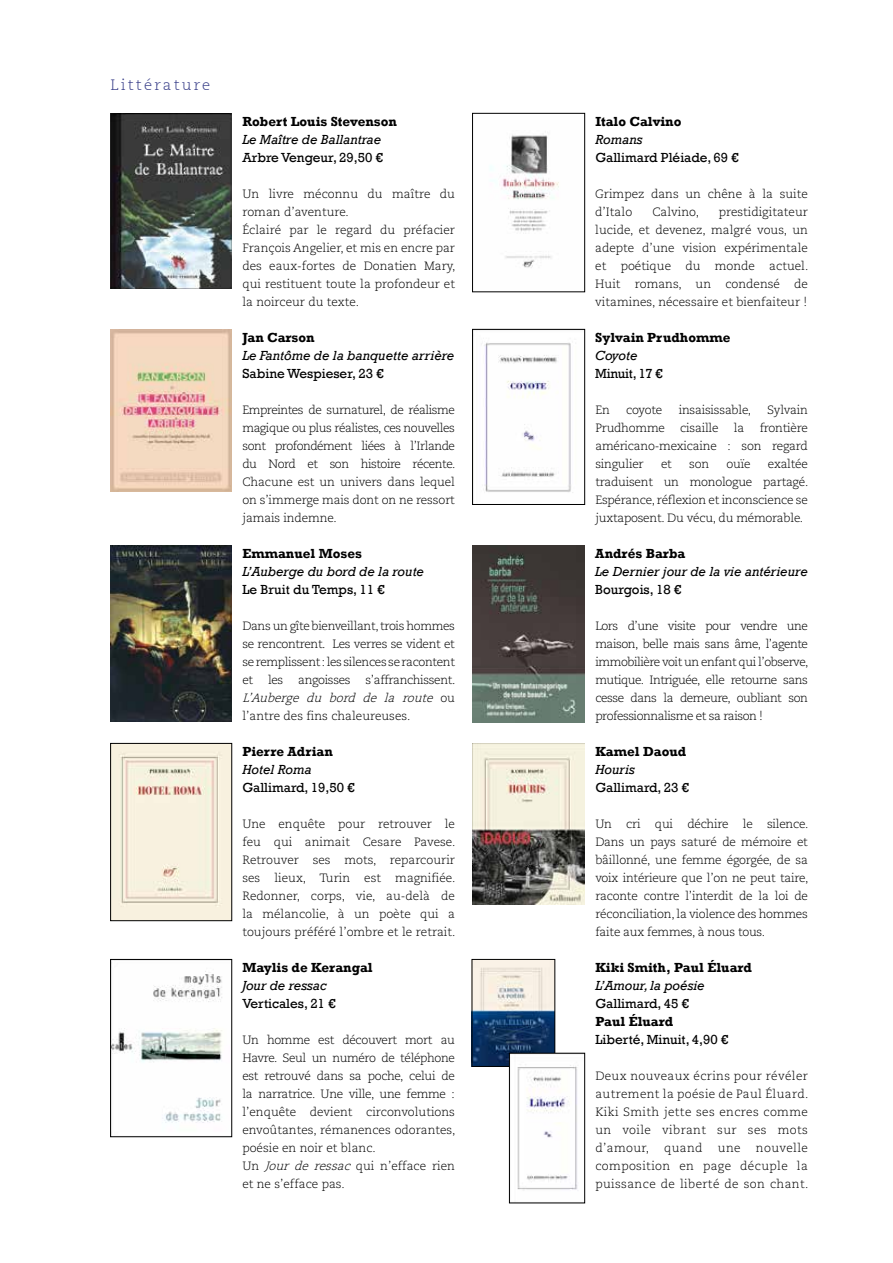
<style>
.page{position:relative;width:893px;height:1263px;background:#fff}
.page>*{position:absolute;margin:0;border:0;box-sizing:border-box;transform-origin:0 0}
.t1{font:300 15px "Caecilia LT";letter-spacing:.15em;color:#363c87}
.t2{font:13.5px "Rockwell";color:#000}
.t3{font:italic 13.5px "Rockwell";color:#000}
.t4{font:700 13.5px "Rockwell";color:#000}
.t5{font:13.5px "Rockwell";letter-spacing:-.02em;color:#000}
.t6{font:300 12px/18px "Caecilia";color:#000;text-align:justify}
.t7{font:300 12px/18px "Caecilia";letter-spacing:-.025em;color:#000}
.t8{font:300 12px "Caecilia";letter-spacing:-.02em;color:#000}
.s1{font-style:italic}
</style>
<div class="page">
<img style="left:474px;top:961px;width:79px;height:104px">
<div style="left:472px;top:959px;width:83px;height:108px;border:1px solid #000"></div>
<img style="left:112px;top:971px;width:110px;height:152px">
<div style="left:110px;top:959px;width:122px;height:178px;border:1px solid #000"></div>
<img style="left:472px;top:743px;width:113px;height:162px">
<img style="left:111px;top:113px;width:121px;height:175px">
<img style="left:111px;top:329px;width:121px;height:162px">
<img style="left:111px;top:545px;width:121px;height:176px">
<img style="left:112px;top:745px;width:118px;height:174px">
<div style="left:110px;top:743px;width:122px;height:178px;border:1px solid #000"></div>
<img style="left:490px;top:134px;width:69px;height:134px">
<div style="left:472px;top:113px;width:113px;height:179px;border:1px solid #000"></div>
<img style="left:483px;top:342px;width:90px;height:151px">
<div style="left:472px;top:329px;width:113px;height:176px;border:1px solid #000"></div>
<img style="left:472px;top:545px;width:113px;height:177px">
<img style="left:511px;top:1055px;width:67px;height:136px">
<div style="left:509px;top:1053px;width:76px;height:150px;border:1px solid #000"></div>
<p class="t1" style="left:111px;top:76px;width:101px">Littérature</p>
<p class="t4" style="left:242px;top:113px;width:156px">Robert Louis Stevenson</p>
<p class="t3" style="left:242px;top:132px;width:140px">Le Maître de Ballantrae</p>
<p class="t2" style="left:242px;top:150px;width:142px">Arbre Vengeur, 29,50 €</p>
<p class="t6" style="left:242px;top:185px;width:215px;text-align:left">Un livre méconnu du maître du roman d’aventure.<br>Éclairé par le regard du préfacier<br>François Angelier, et mis en encre par des eaux-fortes de Donatien Mary, qui restituent toute la profondeur et la noirceur du texte.</p>
<p class="t4" style="left:242px;top:329px;width:74px">Jan Carson</p>
<p class="t3" style="left:242px;top:348px;width:213px">Le Fantôme de la banquette arrière</p>
<p class="t2" style="left:242px;top:366px;width:143px">Sabine Wespieser, 23 €</p>
<p class="t6" style="left:242px;top:401px;width:215px">Empreintes de surnaturel, de réalisme magique ou plus réalistes, ces nouvelles sont profondément liées à l’Irlande du Nord et son histoire récente.<br>Chacune est un univers dans lequel on s’immerge mais dont on ne ressort jamais indemne.</p>
<p class="t4" style="left:242px;top:545px;width:121px">Emmanuel Moses</p>
<p class="t3" style="left:242px;top:564px;width:183px">L’Auberge du bord de la route</p>
<p class="t2" style="left:242px;top:582px;width:144px">Le Bruit du Temps, 11 €</p>
<p class="t6" style="left:242px;top:617px;width:215px">Dans un gîte bienveillant, trois hommes se rencontrent. Les verres se vident et se remplissent : les silences se racontent et les angoisses s’affranchissent.<br><span class="s1">L’Auberge du bord de la route</span> o u l’antre des fins chaleureuses.</p>
<p class="t4" style="left:242px;top:743px;width:92px">Pierre Adrian</p>
<p class="t3" style="left:242px;top:762px;width:71px">Hotel Roma</p>
<p class="t2" style="left:242px;top:780px;width:114px">Gallimard, 19,50 €</p>
<p class="t6" style="left:242px;top:815px;width:215px">Une enquête pour retrouver le feu qui animait Cesare Pavese.<br>Retrouver ses mots, reparcourir ses lieux, Turin est magnifiée.<br>Redonner, corps, vie, au-delà de la mélancolie, à un poète qui a toujours préféré l’ombre et le retrait.</p>
<p class="t4" style="left:242px;top:959px;width:132px">Maylis de Kerangal</p>
<p class="t3" style="left:242px;top:978px;width:86px">Jour de ressac</p>
<p class="t2" style="left:242px;top:996px;width:95px">Verticales, 21 €</p>
<p class="t7" style="left:242px;top:1031px;width:215px">Un homme est découvert mort au<br>Havre. Seul un numéro de téléphone est retrouvé dans sa poche, celui de la narratrice. Une ville, une femme : l’enquête devient circonvolutions envoûtantes, rémanences odorantes, poésie en noir et blanc.<br>Un <span class="s1">Jour de ressac</span> qui n’efface rien et ne s’efface pas.</p>
<p class="t4" style="left:595px;top:113px;width:88px">Italo Calvino</p>
<p class="t3" style="left:595px;top:132px;width:49px">Romans</p>
<p class="t2" style="left:595px;top:150px;width:145px">Gallimard Pléiade, 69 €</p>
<p class="t6" style="left:595px;top:185px;width:214px">Grimpez dans un chêne à la suite d’Italo</p>
<p class="t6" style="left:595px;top:203px;width:215px;text-indent:123px">prestidigitateur lucide, et devenez, malgré vous, un adepte d’une vision expérimentale et poétique du monde actuel.<br>Huit romans, un condensé de vitamines, nécessaire et bienfaiteur !</p>
<p class="t6" style="left:652px;top:203px;width:48px">Calvino,</p>
<p class="t4" style="left:595px;top:329px;width:137px">Sylvain Prudhomme</p>
<p class="t3" style="left:595px;top:348px;width:44px">Coyote</p>
<p class="t5" style="left:595px;top:366px;width:69px">Minuit, 17 €</p>
<p class="t6" style="left:595px;top:401px;width:16px">En</p>
<p class="t6" style="left:626px;top:401px;width:38px">coyote</p>
<p class="t8" style="left:679px;top:403px;width:74px">insaisissable,</p>
<p class="t8" style="left:767px;top:403px;width:42px">Sylvain</p>
<p class="t8" style="left:595px;top:421px;width:71px">Prudhomme</p>
<p class="t8" style="left:680px;top:421px;width:40px">cisaille</p>
<p class="t6" style="left:734px;top:419px;width:12px">la</p>
<p class="t6" style="left:595px;top:419px;width:214px;text-indent:164px">frontière américano-mexicaine : son regard singulier</p>
<p class="t6" style="left:595px;top:455px;width:214px;text-indent:172px">exaltée traduisent un monologue partagé.<br>Espérance, réflexion et inconscience se juxtaposent. Du vécu, du mémorable.</p>
<p class="t6" style="left:661px;top:455px;width:12px">et</p>
<p class="t6" style="left:689px;top:455px;width:21px">son</p>
<p class="t6" style="left:726px;top:455px;width:25px">ouïe</p>
<p class="t4" style="left:595px;top:545px;width:91px">Andrés Barba</p>
<p class="t3" style="left:595px;top:564px;width:214px">Le Dernier jour de la vie antérieure</p>
<p class="t2" style="left:595px;top:582px;width:88px">Bourgois, 18 €</p>
<p class="t6" style="left:595px;top:617px;width:214px">Lors d’une visite pour vendre une maison, belle mais sans âme, l’agente immobilière voit un enfant qui l’observe, mutique. Intriguée, elle retourne sans cesse dans la demeure, oubliant son professionnalisme et sa raison !</p>
<p class="t4" style="left:595px;top:743px;width:92px">Kamel Daoud</p>
<p class="t3" style="left:595px;top:762px;width:41px">Houris</p>
<p class="t2" style="left:595px;top:780px;width:95px">Gallimard, 23 €</p>
<p class="t6" style="left:595px;top:815px;width:214px">Un cri qui déchire le silence.<br>Dans un pays saturé de mémoire et bâillonné, une femme égorgée, de sa voix intérieure que l’on ne peut taire, raconte contre l’interdit de la loi de réconciliation, la violence des hommes faite aux femmes, à nous tous.</p>
<p class="t4" style="left:595px;top:959px;width:158px">Kiki Smith, Paul Éluard</p>
<p class="t3" style="left:595px;top:978px;width:111px">L’Amour, la poésie</p>
<p class="t2" style="left:595px;top:996px;width:95px">Gallimard, 45 €</p>
<p class="t4" style="left:595px;top:1013px;width:79px">Paul Éluard</p>
<p class="t2" style="left:595px;top:1032px;width:135px">Liberté, Minuit, 4,90 €</p>
<p class="t6" style="left:595px;top:1067px;width:215px">Deux nouveaux écrins pour révéler autrement la poésie de Paul Éluard.<br>Kiki Smith jette ses encres comme un voile vibrant sur ses mots d’amour, quand</p>
<p class="t6" style="left:595px;top:1139px;width:215px;text-indent:161px">nouvelle composition en page décuple la puissance de liberté de son chant.</p>
<p class="t6" style="left:718px;top:1139px;width:24px">une</p>
</div>
